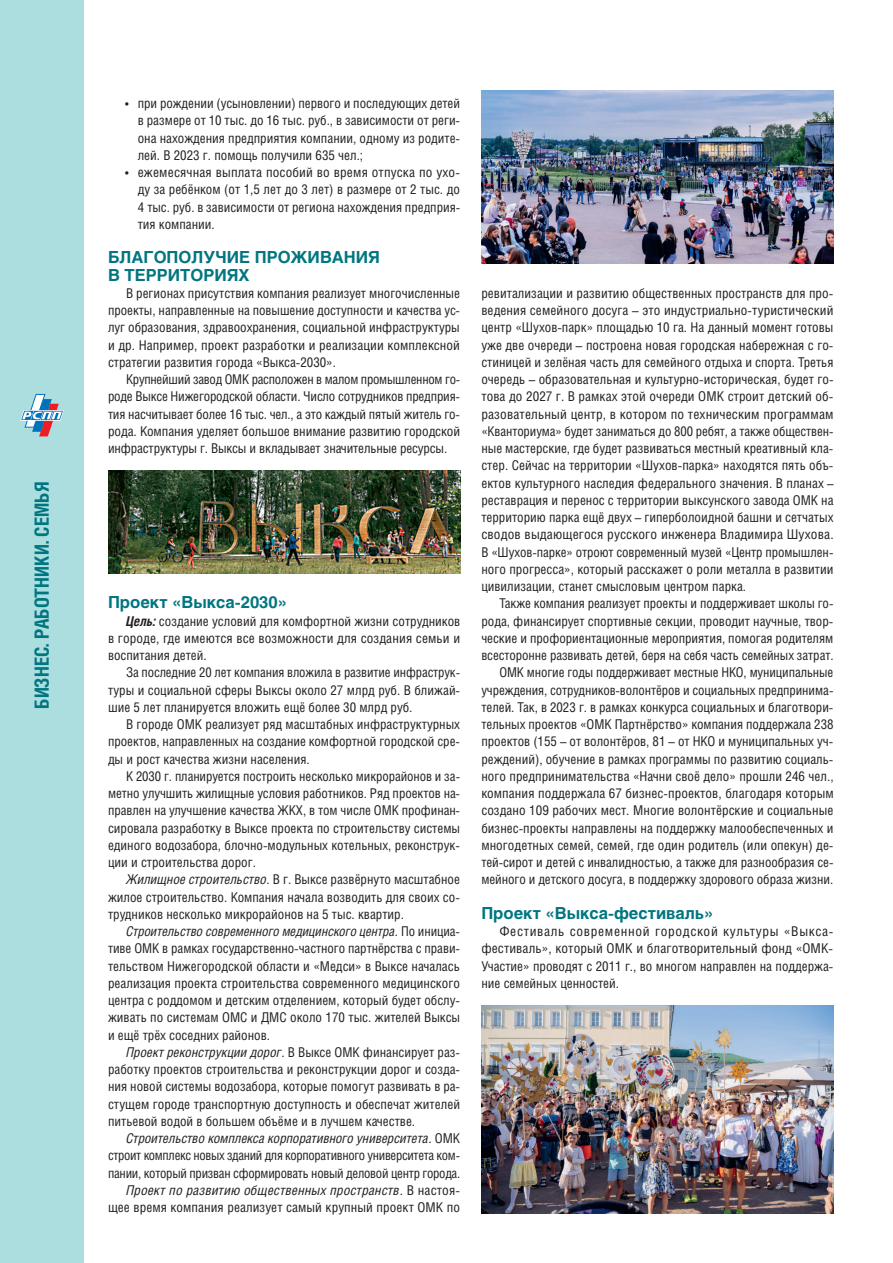
<style>
.page{position:relative;width:893px;height:1263px;background:#fff}
.page>*{position:absolute;margin:0;border:0;box-sizing:border-box;transform-origin:0 0}
.t1{font:700 19.5px "Helios Cond C";color:#007680}
.t2{font:700 16.5px/17.2px "Helios C";color:#007680}
.t3{font:13.5px/17.2px "Helios Cond C";color:#231f20;text-align:justify}
.t4{font:13.5px/17.2px "Helios Cond C";letter-spacing:-.02em;color:#231f20;text-align:right}
.s1{font-weight:700;font-style:italic}
.s2{font-style:italic}
</style>
<div class="page">
<div style="left:0;top:0;width:84px;height:1263px;background:#acdddf"></div>
<svg style="left:20px;top:394px;width:44px;height:42px"></svg>
<img style="left:481px;top:91px;width:352px;height:172px">
<img style="left:481px;top:1005px;width:352px;height:208px">
<img style="left:108px;top:470px;width:352px;height:104px">
<h1 class="t1" style="left:30px;top:709px;width:229px;rotate:-90deg">БИЗНЕС. РАБОТНИКИ. СЕМЬЯ</h1>
<p class="t3" style="left:138px;top:94px;width:324px;text-indent:-13px">• при рождении (усыновлении) первого и последующих детей в размере от 10 тыс. до 16 тыс. руб., в зависимости от реги&shy;она нахождения предприятия компании, одному из родите&shy;лей. В 2023 г. помощь получили 635 чел.;</p>
<p class="t3" style="left:138px;top:163px;width:324px;text-indent:-13px">• ежемесячная выплата пособий во время отпуска по ухо&shy;ду за ребёнком (от 1,5 лет до 3 лет) в размере от 2 тыс. до 4 тыс. руб. в зависимости от региона нахождения предприя&shy;тия компании.</p>
<p class="t2" style="left:108px;top:249px;width:274px">БЛАГОПОЛУЧИЕ ПРОЖИВАНИЯ<br>В ТЕРРИТОРИЯХ</p>
<p class="t3" style="left:108px;top:284px;width:354px;text-indent:18px">В регионах присутствия компания реализует многочисленные проекты, направленные на повышение доступности и качества ус&shy;луг образования, здравоохранения, социальной инфраструктуры и др. Например, проект разработки и реализации комплексной стратегии развития города «Выкса-2030».</p>
<p class="t3" style="left:108px;top:370px;width:354px;text-indent:18px">Крупнейший завод ОМК расположен в малом промышленном го&shy;роде Выксе Нижегородской области. Число сотрудников предприя&shy;тия насчитывает более 16 тыс. чел., а это каждый пятый житель го&shy;рода. Компания уделяет большое внимание развитию городской инфраструктуры г. Выксы и вкладывает значительные ресурсы.</p>
<p class="t2" style="left:108px;top:594px;width:181px">Проект «Выкса-2030»</p>
<p class="t3" style="left:108px;top:612px;width:354px;text-indent:18px"><span class="s1">Цель:</span> создание условий для комфортной жизни сотрудников в городе, где имеются все возможности для создания семьи и воспитания детей.</p>
<p class="t3" style="left:108px;top:664px;width:354px;text-indent:18px">За последние 20 лет компания вложила в развитие инфраструк&shy;туры и социальной сферы Выксы около 27 млрд руб. В ближай&shy;шие 5 лет планируется вложить ещё более 30 млрд руб.</p>
<p class="t3" style="left:108px;top:715px;width:354px;text-indent:18px">В городе ОМК реализует ряд масштабных инфраструктурных проектов, направленных на создание комфортной городской сре&shy;ды и рост качества жизни населения.</p>
<p class="t3" style="left:108px;top:767px;width:354px;text-indent:18px">К 2030 г. планируется построить несколько микрорайонов и за&shy;метно улучшить жилищные условия работников. Ряд проектов на&shy;правлен на улучшение качества ЖКХ, в том числе ОМК профинан&shy;сировала разработку в Выксе проекта по строительству системы единого водозабора, блочно-модульных котельных, реконструк&shy;ции и строительства дорог.</p>
<p class="t3" style="left:108px;top:871px;width:354px;text-indent:18px"><span class="s2">Жилищное строительство.</span> В г. Выксе развёрнуто масштабное жилое строительство. Компания начала возводить для своих со&shy;трудников несколько микрорайонов на 5 тыс. квартир.</p>
<p class="t3" style="left:108px;top:922px;width:354px;text-indent:18px"><span class="s2">Строительство современного медицинского центра.</span> По инициа&shy;тиве ОМК в рамках государственно-частного партнёрства с прави&shy;тельством Нижегородской области и «Медси» в Выксе началась реализация проекта строительства современного медицинского центра с роддомом и детским отделением, который будет обслу&shy;живать по системам ОМС и ДМС около 170 тыс. жителей Выксы и ещё трёх соседних районов.</p>
<p class="t3" style="left:108px;top:1043px;width:354px;text-indent:18px"><span class="s2">Проект реконструкции дорог.</span> В Выксе ОМК финансирует раз&shy;работку проектов строительства и реконструкции дорог и созда&shy;ния новой системы водозабора, которые помогут развивать в ра&shy;стущем городе транспортную доступность и обеспечат жителей питьевой водой в большем объёме и в лучшем качестве.</p>
<p class="t4" style="left:108px;top:1129px;width:354px"><span class="s2">Строительство комплекса корпоративного университета.</span> ОМК строит комплекс новых зданий для корпоративного университета ком&shy;пании, который призван сформировать новый деловой центр города.<br><span class="s2">Проект по развитию общественных пространств.</span> В настоя&shy;щее время компания реализует самый крупный проект ОМК по</p>
<p class="t3" style="left:481px;top:284px;width:354px">ревитализации и развитию общественных пространств для про&shy;ведения семейного досуга – это индустриально-туристический центр «Шухов-парк» площадью 10 га. На данный момент готовы уже две очереди – построена новая городская набережная с го&shy;стиницей и зелёная часть для семейного отдыха и спорта. Третья очередь – образовательная и культурно-историческая, будет го&shy;това до 2027 г. В рамках этой очереди ОМК строит детский об&shy;разовательный центр, в котором по техническим программам «Кванториума» будет заниматься до 800 ребят, а также обществен&shy;ные мастерские, где будет развиваться местный креативный кла&shy;стер. Сейчас на территории «Шухов-парка» находятся пять объ&shy;ектов культурного наследия федерального значения. В планах – реставрация и перенос с территории выксунского завода ОМК на территорию парка ещё двух – гиперболоидной башни и сетчатых сводов выдающегося русского инженера Владимира Шухова.<br>В «Шухов-парке» отроют современный музей «Центр промышлен&shy;ного прогресса», который расскажет о роли металла в развитии цивилизации, станет смысловым центром парка.</p>
<p class="t3" style="left:481px;top:595px;width:354px;text-align:right">Также компания реализует проекты и поддерживает школы го&shy;рода, финансирует спортивные секции, проводит научные, твор&shy;ческие и профориентационные мероприятия, помогая родителям всесторонне развивать детей, беря на себя часть семейных затрат.<br>ОМК многие годы поддерживает местные НКО, муниципальные учреждения, сотрудников-волонтёров и социальных предпринима&shy;телей. Так, в 2023 г. в рамках конкурса социальных и благотвори&shy;тельных проектов «ОМК Партнёрство» компания поддержала 238 проектов (155 – от волонтёров, 81 – от НКО и муниципальных уч&shy;реждений), обучение в рамках программы по развитию социаль&shy;ного предпринимательства «Начни своё дело» прошли 246 чел., компания поддержала 67 бизнес-проектов, благодаря которым создано 109 рабочих мест. Многие волонтёрские и социальные бизнес-проекты направлены на поддержку малообеспеченных и многодетных семей, семей, где один родитель (или опекун) де&shy;тей-сирот и детей с инвалидностью, а также для разнообразия се&shy;мейного и детского досуга, в поддержку здорового образа жизни.</p>
<p class="t2" style="left:481px;top:904px;width:234px">Проект «Выкса-фестиваль»</p>
<p class="t3" style="left:481px;top:922px;width:354px;text-indent:18px">Фестиваль современной городской культуры «Выкса&shy;фестиваль», который ОМК и благотворительный фонд «ОМК-Участие» проводят с 2011 г., во многом направлен на поддержа&shy;ние семейных ценностей.</p>
</div>
